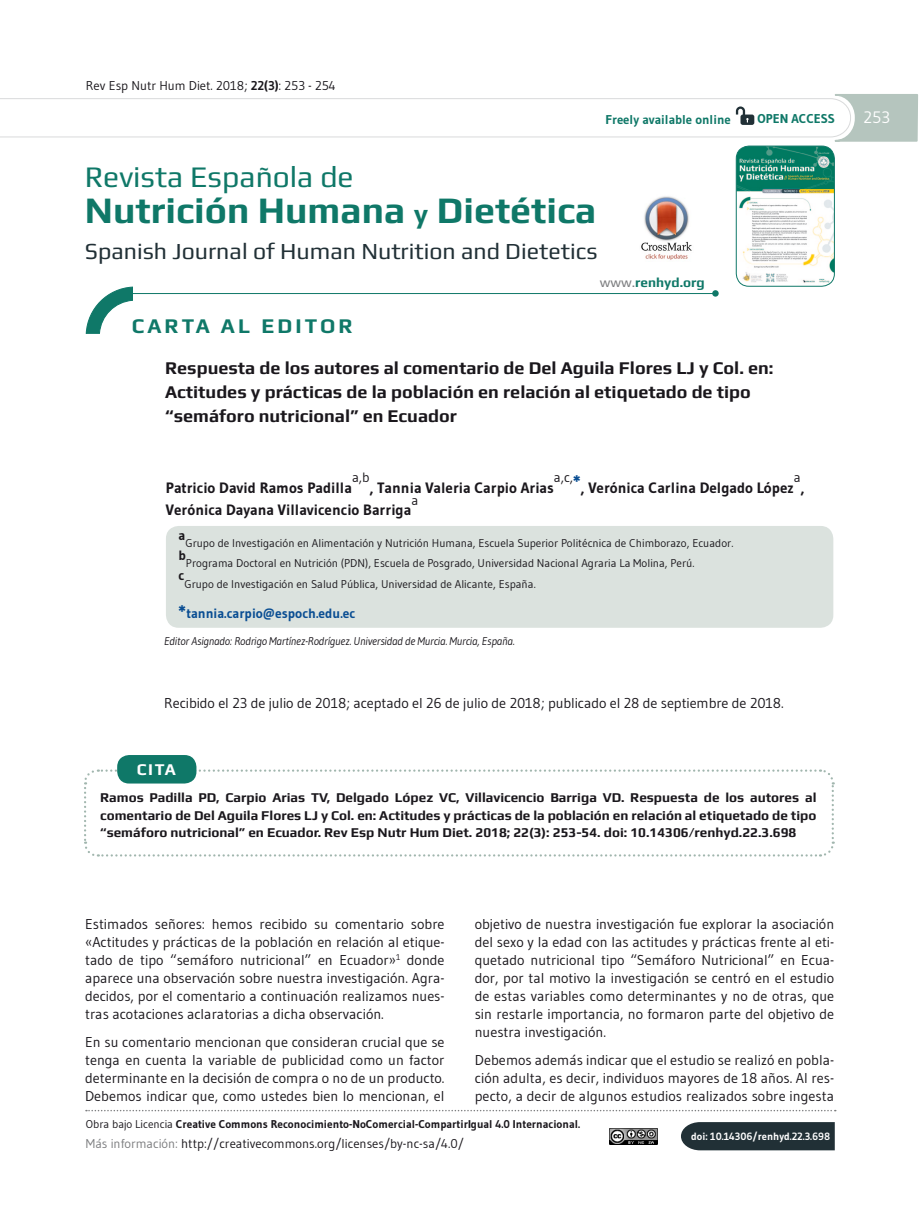
<style>
.page{position:relative;width:919px;height:1217px;background:#fff}
.page>*{position:absolute;margin:0;border:0;box-sizing:border-box;transform-origin:0 0}
.t1{font:700 37.5px "Play";color:#0f7868}
.t2{font:30px "Play";color:#0f7868}
.t3{font:23.1px "Play";color:#213036}
.t4{font:700 21px "Play";letter-spacing:.15em;color:#0f7868}
.t5{font:700 18px/24px "Play";color:#1a171c}
.t6{font:700 16.5px "Play";color:#fff}
.t7{font:16.5px "Gudea";color:#fff}
.t8{font:700 15px "Gudea";color:#1a171c}
.t9{font:14.25px/18px "Gudea";color:#1a171c;text-align:justify}
.t10{font:700 13.5px/17.2px "Play";color:#1a171c;text-align:justify}
.t11{font:700 13.5px "Gudea";color:#0a4e93}
.t12{font:700 13.5px "Play";color:#0f7868}
.t13{font:13.5px "Gudea";color:#1a171c}
.t14{font:700 13.5px "Gudea";color:#1a171c}
.t15{font:12.75px "Gudea";color:#1a171c}
.t16{font:700 12.75px "Gudea";color:#0f7868}
.t17{font:11.25px "Gudea";color:#1a171c}
.t18{font:700 11.25px "Gudea";color:#1a171c}
.t19{font:italic 11.25px "Gudea";letter-spacing:-.015em;color:#1a171c}
.t20{font:700 10.5px "Gudea";color:#fff}
.s1{font-weight:700}
.s2{font-size:27px}
.s3{font-weight:400;color:#7c7d7f}
.s4{font-size:18px}
.s5{font-weight:400}
.s6{color:#7c7d7f}
</style>
<div class="page">
<div style="left:681px;top:1122px;width:153px;height:27px;background:#213036"></div>
<img style="left:737px;top:146px;width:97px;height:140px">
<div style="left:735px;top:146px;width:99px;height:140px;border:1px solid #0f7868;border-radius:13px"></div>
<svg style="left:86px;top:1109px;width:749px;height:2px"></svg>
<hr style="left:118px;top:293px;width:596px;height:1px;background:#0f7868">
<svg style="left:85px;top:286px;width:48px;height:48px"></svg>
<svg style="left:712px;top:290px;width:6px;height:6px"></svg>
<div style="left:166px;top:526px;width:667px;height:101px;background:#dbe2de;border-radius:13px"></div>
<svg style="left:0;top:94px;width:918px;height:48px"></svg>
<img style="left:609px;top:1128px;width:48px;height:16px">
<img style="left:641px;top:196px;width:51px;height:64px">
<svg style="left:84px;top:768px;width:751px;height:89px"></svg>
<div style="left:117px;top:754px;width:79px;height:29px;background:#0f7868;border-radius:12px"></div>
<p class="t15" style="left:86px;top:78px;width:251px">Rev Esp Nutr Hum Diet. 2018; <span class="s1">22(3)</span>: 253 - 254</p>
<p class="t16" style="left:605px;top:112px;width:127px">Freely available online</p>
<p class="t16" style="left:757px;top:111px;width:79px">OPEN ACCESS</p>
<h2 class="t2" style="left:85px;top:159px;width:270px">Revista Española de</h2>
<h1 class="t1" style="left:85px;top:188px;width:513px">Nutrición Humana <span class="s2">y</span> Dietética</h1>
<h3 class="t3" style="left:85px;top:237px;width:514px">Spanish Journal of Human Nutrition and Dietetics</h3>
<h3 class="t4" style="left:132px;top:314px;width:222px">CARTA AL EDITOR</h3>
<p class="t12" style="left:599px;top:275px;width:106px"><span class="s3">www.</span>renhyd.org</p>
<p class="t5" style="left:165px;top:356px;width:609px">Respuesta de los autores al comentario de Del Aguila Flores LJ y Col. en:<br>Actitudes y prácticas de la población en relación al etiquetado de tipo “semáforo nutricional” en Ecuador</p>
<p class="t13" style="left:352px;top:469px;width:19px">a,b</p>
<p class="t8" style="left:369px;top:478px;width:425px">, Tannia Valeria Carpio Arias<sup>a,c,</sup><sup>*</sup>, Verónica Carlina Delgado López</p>
<p class="t13" style="left:793px;top:469px;width:8px">a</p>
<p class="t8" style="left:166px;top:478px;width:187px">Patricio David Ramos Padilla</p>
<p class="t8" style="left:800px;top:478px;width:5px">,</p>
<p class="t13" style="left:411px;top:491px;width:8px">a</p>
<p class="t8" style="left:166px;top:500px;width:247px">Verónica Dayana Villavicencio Barriga</p>
<p class="t14" style="left:179px;top:526px;width:8px">a</p>
<p class="t17" style="left:185px;top:536px;width:549px">Grupo de Investigación en Alimentación y Nutrición Humana, Escuela Superior Politécnica de Chimborazo, Ecuador.</p>
<p class="t14" style="left:179px;top:546px;width:9px">b</p>
<p class="t17" style="left:186px;top:556px;width:510px">Programa Doctoral en Nutrición (PDN), Escuela de Posgrado, Universidad Nacional Agraria La Molina, Perú.</p>
<p class="t14" style="left:179px;top:567px;width:7px">c</p>
<p class="t17" style="left:184px;top:576px;width:353px">Grupo de Investigación en Salud Pública, Universidad de Alicante, España.</p>
<p class="t11" style="left:179px;top:604px;width:178px"><span class="s4">*</span>tannia.carpio@espoch.edu.ec</p>
<p class="t19" style="left:164px;top:634px;width:352px">Editor Asignado: Rodrigo Martínez-Rodríguez. Universidad de Murcia. Murcia, España.</p>
<p class="t9" style="left:164px;top:693px;width:621px">Recibido el 23 de julio de 2018; aceptado el 26 de julio de 2018; publicado el 28 de septiembre de 2018.</p>
<p class="t6" style="left:137px;top:759px;width:41px">CITA</p>
<p class="t10" style="left:100px;top:788px;width:717px">Ramos Padilla PD, Carpio Arias TV, Delgado López VC, Villavicencio Barriga VD. Respuesta de los autores al comentario de Del Aguila Flores LJ y Col. en: Actitudes y prácticas de la población en relación al etiquetado de tipo “semáforo nutricional” en Ecuador. Rev Esp Nutr Hum Diet. 2018; 22(3): 253-54. doi: 10.14306/renhyd.22.3.698</p>
<p class="t7" style="left:863px;top:107px;width:28px">253</p>
<p class="t9" style="left:85px;top:914px;width:361px">Estimados señores: hemos recibido su comentario sobre «Actitudes y prácticas de la población en relación al etique&shy;tado de tipo “semáforo nutricional” en Ecuador»<sup>1</sup> donde aparece una observación sobre nuestra investigación. Agra&shy;decidos, por el comentario a continuación realizamos nues&shy;tras acotaciones aclaratorias a dicha observación.</p>
<p class="t9" style="left:85px;top:1032px;width:361px">En su comentario mencionan que consideran crucial que se tenga en cuenta la variable de publicidad como un factor determinante en la decisión de compra o no de un producto.<br>Debemos indicar que, como ustedes bien lo mencionan, el</p>
<p class="t9" style="left:474px;top:914px;width:361px">objetivo de nuestra investigación fue explorar la asociación del sexo y la edad con las actitudes y prácticas frente al eti&shy;quetado nutricional tipo “Semáforo Nutricional” en Ecua&shy;dor, por tal motivo la investigación se centró en el estudio de estas variables como determinantes y no de otras, que sin restarle importancia, no formaron parte del objetivo de nuestra investigación.</p>
<p class="t9" style="left:474px;top:1050px;width:361px">Debemos además indicar que el estudio se realizó en pobla&shy;ción adulta, es decir, individuos mayores de 18 años. Al res&shy;pecto, a decir de algunos estudios realizados sobre ingesta</p>
<p class="t18" style="left:86px;top:1117px;width:495px"><span class="s5">Obra bajo Licencia</span> Creative Commons Reconocimiento-NoComercial-CompartirIgual 4.0 Internacional.</p>
<p class="t15" style="left:86px;top:1135px;width:379px"><span class="s6">Más información:</span> http://creativecommons.org/licenses/by-nc-sa/4.0/</p>
<p class="t20" style="left:691px;top:1129px;width:140px">doi: 10.14306/renhyd.22.3.698</p>
</div>
